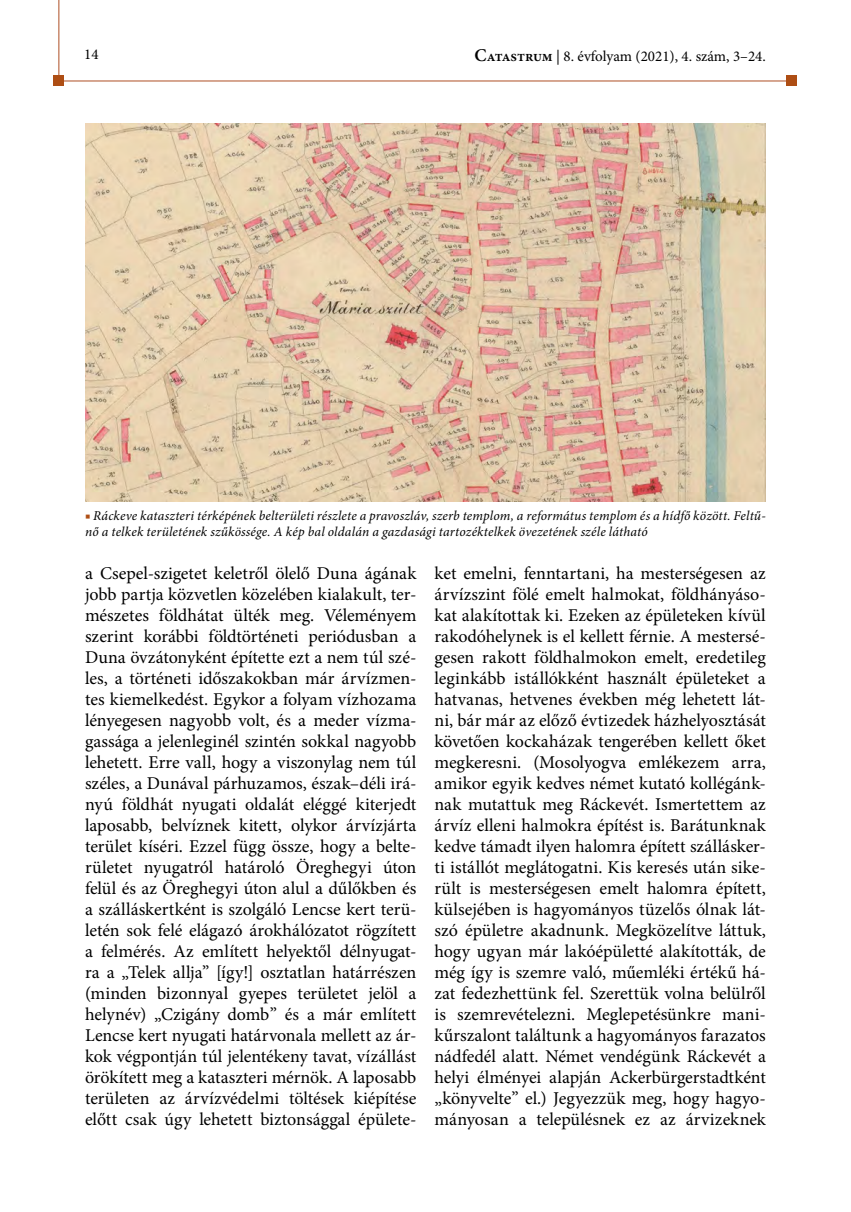
<style>
.page{position:relative;width:851px;height:1212px;background:#fff}
.page>*{position:absolute;margin:0;border:0;box-sizing:border-box;transform-origin:0 0}
.t1{font:18px/21px "Minion Pro";letter-spacing:-.005em;color:#000;text-align:justify}
.t2{font:15px "Minion Pro";color:#000}
.képaláírás{font:italic 13.5px/16.5px "Minion Pro";letter-spacing:.01em;color:#000}
.s1{font-weight:600;font-size:18px}
.s2{font-weight:600}
.s3{color:#ae4e14}
</style>
<div class="page">
<hr style="left:59px;top:81px;width:728px;height:1px;background:#ae4f25">
<hr style="left:59px;top:0;width:1px;height:81px;background:#ae4f25">
<div style="left:786px;top:76px;width:10px;height:10px;background:#ae4e14"></div>
<div style="left:54px;top:76px;width:10px;height:10px;background:#ae4e14"></div>
<img style="left:85px;top:123px;width:680px;height:378px">
<p class="t2" style="left:84px;top:45px;width:16px">14</p>
<p class="t2" style="left:474px;top:46px;width:293px"><span class="s1">C</span><span class="s2">atastrum</span> | 8. évfolyam (2021), 4. szám, 3–24.</p>
<p class="képaláírás" style="left:85px;top:507px;width:682px"><span class="s3">■</span> Ráckeve kataszteri térképének belterületi részlete a pravoszláv, szerb templom, a református templom és a hídfő között. Feltű&shy;nő a telkek területének szűkössége. A kép bal oldalán a gazdasági tartozéktelkek övezetének széle látható</p>
<p class="t1" style="left:85px;top:563px;width:333px">a Csepel-szigetet keletről ölelő Duna ágának jobb partja közvetlen közelében kialakult, ter&shy;mészetes földhátat ülték meg. Véleményem szerint korábbi földtörténeti periódusban a Duna övzátonyként építette ezt a nem túl szé&shy;les, a történeti időszakokban már árvízmen&shy;tes kiemelkedést. Egykor a folyam vízhozama lényegesen nagyobb volt, és a meder vízma&shy;gassága a jelenleginél szintén sokkal nagyobb lehetett. Erre vall, hogy a viszonylag nem túl széles, a Dunával párhuzamos, észak–déli irá&shy;nyú földhát nyugati oldalát eléggé kiterjedt laposabb, belvíznek kitett, olykor árvízjárta terület kíséri. Ezzel függ össze, hogy a belte&shy;rületet nyugatról határoló Öreghegyi úton felül és az Öreghegyi úton alul a dűlőkben és a szálláskertként is szolgáló Lencse kert terü&shy;letén sok felé elágazó árokhálózatot rögzített a felmérés. Az említett helyektől délnyugat&shy;ra a „Telek allja” [így!] osztatlan határrészen (minden bizonnyal gyepes területet jelöl a helynév) „Czigány domb” és a már említett Lencse kert nyugati határvonala mellett az ár&shy;kok végpontján túl jelentékeny tavat, vízállást örökített meg a kataszteri mérnök. A laposabb területen az árvízvédelmi töltések kiépítése előtt csak úgy lehetett biztonsággal épülete-</p>
<p class="t1" style="left:434px;top:563px;width:333px">ket emelni, fenntartani, ha mesterségesen az árvízszint fölé emelt halmokat, földhányáso&shy;kat alakítottak ki. Ezeken az épületeken kívül rakodóhelynek is el kellett férnie. A mestersé&shy;gesen rakott földhalmokon emelt, eredetileg leginkább istállókként használt épületeket a hatvanas, hetvenes években még lehetett lát&shy;ni, bár már az előző évtizedek házhelyosztását követően kockaházak tengerében kellett őket megkeresni. (Mosolyogva emlékezem arra, amikor egyik kedves német kutató kollégánk&shy;nak mutattuk meg Ráckevét. Ismertettem az árvíz elleni halmokra építést is. Barátunknak kedve támadt ilyen halomra épített szállásker&shy;ti istállót meglátogatni. Kis keresés után sike&shy;rült is mesterségesen emelt halomra épített, külsejében is hagyományos tüzelős ólnak lát&shy;szó épületre akadnunk. Megközelítve láttuk, hogy ugyan már lakóépületté alakították, de még így is szemre való, műemléki értékű há&shy;zat fedezhettünk fel. Szerettük volna belülről is szemrevételezni. Meglepetésünkre mani&shy;kűrszalont találtunk a hagyományos farazatos nádfedél alatt. Német vendégünk Ráckevét a helyi élményei alapján Ackerbürgerstadtként „könyvelte” el.) Jegyezzük meg, hogy hagyo&shy;mányosan a településnek ez az árvizeknek</p>
</div>
